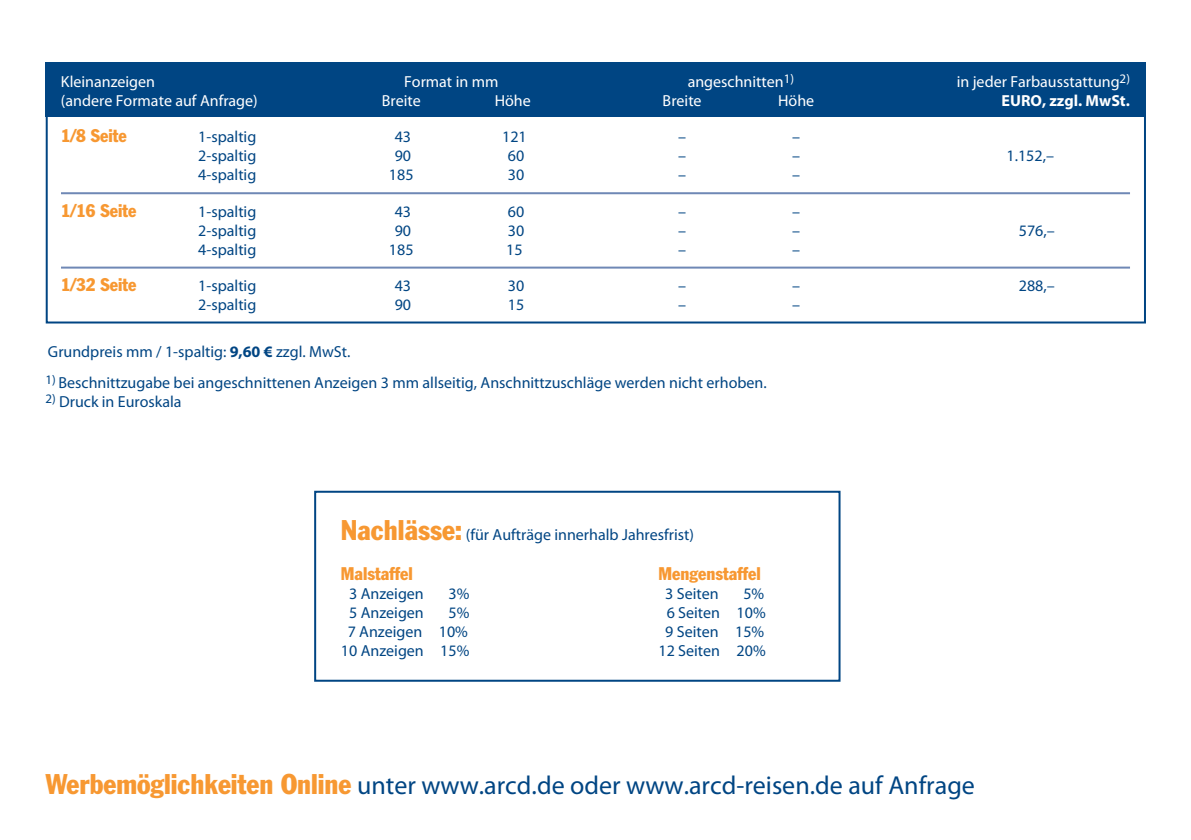
<style>
.page{position:relative;width:1191px;height:840px;background:#fff}
.page>*{position:absolute;margin:0;border:0;box-sizing:border-box;transform-origin:0 0}
.t1{font:26px "Myriad Pro";color:#004583}
.t2{font:condensed 18px "Franklin Gothic";color:#f79832}
.t3{font:16px "Myriad Pro";color:#004583}
.t4{font:16px "Myriad Pro";color:#fff}
.t5{font:700 16px "Myriad Pro";color:#fff}
.s1{font-weight:700}
.s2{font-family:"Franklin Gothic";font-stretch:condensed;font-size:28px;color:#f79832}
</style>
<div class="page">
<div style="left:45px;top:62px;width:1100px;height:55px;background:#004583"></div>
<div style="left:314px;top:490px;width:526px;height:191px;border:2px solid #004583"></div>
<div style="left:46px;top:63px;width:1100px;height:260px;border:2px solid #004583"></div>
<hr style="left:61px;top:192px;width:1069px;height:2px;background:#6f88b5">
<hr style="left:61px;top:266px;width:1069px;height:2px;background:#6f88b5">
<p class="t4" style="left:61px;top:75px;width:96px">Kleinanzeigen</p>
<p class="t4" style="left:404px;top:75px;width:96px">Format in mm</p>
<p class="t4" style="left:687px;top:75px;width:108px">angeschnitten<sup>1)</sup></p>
<p class="t4" style="left:956px;top:75px;width:175px">in jeder Farbausstattung<sup>2)</sup></p>
<p class="t4" style="left:61px;top:95px;width:198px">(andere Formate auf Anfrage)</p>
<p class="t4" style="left:382px;top:95px;width:40px">Breite</p>
<p class="t4" style="left:495px;top:95px;width:38px">Höhe</p>
<p class="t4" style="left:662px;top:95px;width:40px">Breite</p>
<p class="t4" style="left:778px;top:95px;width:38px">Höhe</p>
<p class="t5" style="left:1001px;top:94px;width:130px">EURO, zzgl. MwSt.</p>
<p class="t2" style="left:61px;top:129px;width:67px">1/8 Seite</p>
<p class="t3" style="left:198px;top:131px;width:60px">1-spaltig</p>
<p class="t3" style="left:395px;top:131px;width:18px">43</p>
<p class="t3" style="left:502px;top:131px;width:26px">121</p>
<p class="t3" style="left:678px;top:131px;width:9px">–</p>
<p class="t3" style="left:792px;top:131px;width:9px">–</p>
<p class="t3" style="left:198px;top:150px;width:60px">2-spaltig</p>
<p class="t3" style="left:395px;top:150px;width:18px">90</p>
<p class="t3" style="left:508px;top:150px;width:18px">60</p>
<p class="t3" style="left:678px;top:150px;width:9px">–</p>
<p class="t3" style="left:792px;top:150px;width:9px">–</p>
<p class="t3" style="left:1006px;top:150px;width:49px">1.152,–</p>
<p class="t3" style="left:198px;top:169px;width:60px">4-spaltig</p>
<p class="t3" style="left:389px;top:169px;width:26px">185</p>
<p class="t3" style="left:508px;top:169px;width:18px">30</p>
<p class="t3" style="left:678px;top:169px;width:9px">–</p>
<p class="t3" style="left:792px;top:169px;width:9px">–</p>
<p class="t2" style="left:61px;top:204px;width:77px">1/16 Seite</p>
<p class="t3" style="left:198px;top:205px;width:60px">1-spaltig</p>
<p class="t3" style="left:395px;top:205px;width:18px">43</p>
<p class="t3" style="left:508px;top:205px;width:18px">60</p>
<p class="t3" style="left:678px;top:205px;width:9px">–</p>
<p class="t3" style="left:792px;top:205px;width:9px">–</p>
<p class="t3" style="left:198px;top:224px;width:60px">2-spaltig</p>
<p class="t3" style="left:395px;top:224px;width:18px">90</p>
<p class="t3" style="left:508px;top:224px;width:18px">30</p>
<p class="t3" style="left:678px;top:224px;width:9px">–</p>
<p class="t3" style="left:792px;top:224px;width:9px">–</p>
<p class="t3" style="left:1019px;top:224px;width:37px">576,–</p>
<p class="t3" style="left:198px;top:243px;width:60px">4-spaltig</p>
<p class="t3" style="left:389px;top:243px;width:26px">185</p>
<p class="t3" style="left:506px;top:243px;width:18px">15</p>
<p class="t3" style="left:678px;top:243px;width:9px">–</p>
<p class="t3" style="left:792px;top:243px;width:9px">–</p>
<p class="t2" style="left:61px;top:278px;width:77px">1/32 Seite</p>
<p class="t3" style="left:198px;top:279px;width:60px">1-spaltig</p>
<p class="t3" style="left:395px;top:279px;width:18px">43</p>
<p class="t3" style="left:508px;top:279px;width:18px">30</p>
<p class="t3" style="left:678px;top:279px;width:9px">–</p>
<p class="t3" style="left:792px;top:279px;width:9px">–</p>
<p class="t3" style="left:1019px;top:279px;width:37px">288,–</p>
<p class="t3" style="left:198px;top:298px;width:60px">2-spaltig</p>
<p class="t3" style="left:395px;top:298px;width:18px">90</p>
<p class="t3" style="left:508px;top:298px;width:18px">15</p>
<p class="t3" style="left:678px;top:298px;width:9px">–</p>
<p class="t3" style="left:792px;top:298px;width:9px">–</p>
<p class="t3" style="left:48px;top:345px;width:304px">Grundpreis mm / 1-spaltig: <span class="s1">9,60 €</span> zzgl. MwSt.</p>
<p class="t3" style="left:45px;top:376px;width:723px"><sup>1)</sup> Beschnittzugabe bei angeschnittenen Anzeigen 3 mm allseitig, Anschnittzuschläge werden nicht erhoben.</p>
<p class="t3" style="left:45px;top:395px;width:138px"><sup>2)</sup> Druck in Euroskala</p>
<p class="t3" style="left:341px;top:528px;width:355px"><span class="s2">Nachlässe:</span> (für Aufträge innerhalb Jahresfrist)</p>
<p class="t2" style="left:341px;top:567px;width:73px">Malstaffel</p>
<p class="t2" style="left:658px;top:567px;width:104px">Mengenstaffel</p>
<p class="t3" style="left:349px;top:587px;width:76px">3 Anzeigen</p>
<p class="t3" style="left:448px;top:587px;width:22px">3%</p>
<p class="t3" style="left:665px;top:587px;width:55px">3 Seiten</p>
<p class="t3" style="left:743px;top:587px;width:22px">5%</p>
<p class="t3" style="left:349px;top:606px;width:76px">5 Anzeigen</p>
<p class="t3" style="left:448px;top:606px;width:22px">5%</p>
<p class="t3" style="left:666px;top:606px;width:100px">6 Seiten 10%</p>
<p class="t3" style="left:348px;top:625px;width:122px">7 Anzeigen 10%</p>
<p class="t3" style="left:665px;top:625px;width:100px">9 Seiten 15%</p>
<p class="t3" style="left:341px;top:644px;width:130px">10 Anzeigen 15%</p>
<p class="t3" style="left:658px;top:644px;width:109px">12 Seiten 20%</p>
<h1 class="t1" style="left:45px;top:775px;width:931px"><span class="s2">Werbemöglichkeiten Online</span> unter www.arcd.de oder www.arcd-reisen.de auf Anfrage</h1>
</div>
